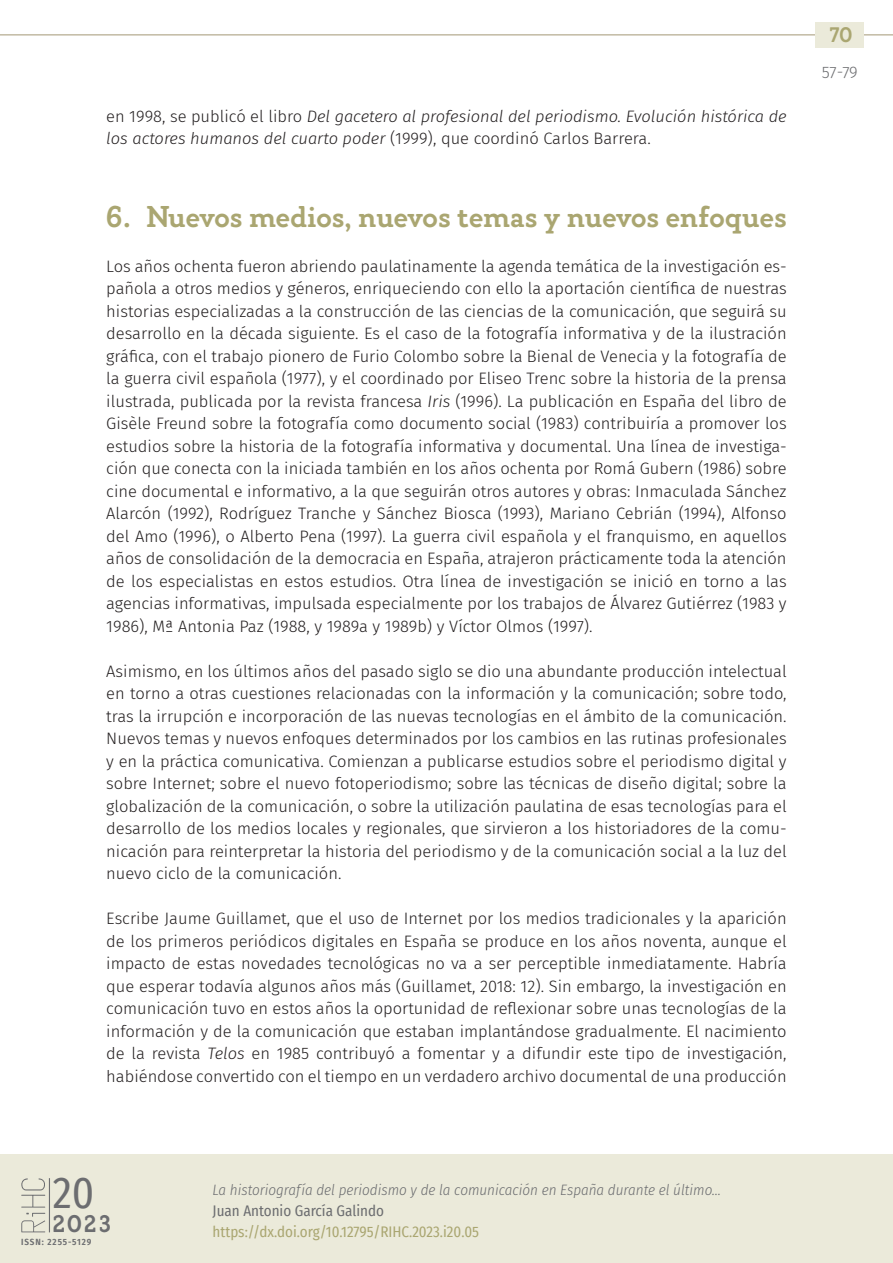
<style>
.page{position:relative;width:893px;height:1263px;background:#fff}
.page>*{position:absolute;margin:0;border:0;box-sizing:border-box;transform-origin:0 0}
.t1{font:43.2px "Fira Sans Condensed";color:#6c6d70}
._40_enunc_1{font:600 30px "Gambero";letter-spacing:-.005em;color:#aaa671}
.t2{font:600 24px "Gambero";color:#6c6d70}
.t3{font:600 21px "Gambero";color:#aaa671}
._00_bsc{font:300 16.5px/22.5px "Fira Sans";color:#231f20;text-align:justify}
._00_bsc_tras{font:300 16.5px/22.5px "Fira Sans";color:#231f20;text-align:justify}
._00_bsc-2{font:italic 300 16.5px/22.5px "Fira Sans";color:#231f20}
.t4{font:300 16.5px "Fira Sans";color:#6c6d70}
.t5{font:italic 300 15px "Fira Sans Condensed";color:#6c6d70}
.t6{font:15px "Fira Sans Condensed";color:#aaa671}
.t7{font:15px "Fira Sans Condensed";color:#6c6d70}
.t8{font:600 9px "Fira Sans Condensed";letter-spacing:.1em;color:#6c6d70}
.s1{font-style:normal}
.s2{font-style:italic}
</style>
<div class="page">
<hr style="left:0;top:34px;width:893px;height:1px;background:#aea385">
<div style="left:816px;top:22px;width:48px;height:26px;background:#ebeada"></div>
<div style="left:0;top:1154px;width:893px;height:109px;background:#ebeada"></div>
<hr style="left:49px;top:1178px;width:1px;height:54px;background:#6c6d70">
<svg style="left:21px;top:1178px;width:24px;height:29px"></svg>
<svg style="left:21px;top:1213px;width:24px;height:19px"></svg>
<p class="_00_bsc-2" style="left:106px;top:105px;width:682px"><span class="s1">en 1998, se publicó el libro</span> Del gacetero al profesional del periodismo. Evolución histórica de los actores humanos del cuarto poder <span class="s1">(1999), que coordinó Carlos Barrera.</span></p>
<p class="_40_enunc_1" style="left:106px;top:198px;width:682px">6. Nuevos medios, nuevos temas y nuevos enfoques</p>
<p class="_00_bsc_tras" style="left:106px;top:255px;width:682px">Los años ochenta fueron abriendo paulatinamente la agenda temática de la investigación es&shy;pañola a otros medios y géneros, enriqueciendo con ello la aportación científica de nuestras historias especializadas a la construcción de las ciencias de la comunicación, que seguirá su desarrollo en la década siguiente. Es el caso de la fotografía informativa y de la ilustración gráfica, con el trabajo pionero de Furio Colombo sobre la Bienal de Venecia y la fotografía de la guerra civil española (1977), y el coordinado por Eliseo Trenc sobre la historia de la prensa ilustrada, publicada por la revista francesa <span class="s2">Iris</span> (1996). La publicación en España del libro de Gisèle Freund sobre la fotografía como documento social (1983) contribuiría a promover los estudios sobre la historia de la fotografía informativa y documental. Una línea de investiga&shy;ción que conecta con la iniciada también en los años ochenta por Romá Gubern (1986) sobre cine documental e informativo, a la que seguirán otros autores y obras: Inmaculada Sánchez Alarcón (1992), Rodríguez Tranche y Sánchez Biosca (1993), Mariano Cebrián (1994), Alfonso del Amo (1996), o Alberto Pena (1997). La guerra civil española y el franquismo, en aquellos años de consolidación de la democracia en España, atrajeron prácticamente toda la atención de los especialistas en estos estudios. Otra línea de investigación se inició en torno a las agencias informativas, impulsada especialmente por los trabajos de Álvarez Gutiérrez (1983 y 1986), Mª Antonia Paz (1988, y 1989a y 1989b) y Víctor Olmos (1997).</p>
<p class="_00_bsc" style="left:106px;top:660px;width:682px">Asimismo, en los últimos años del pasado siglo se dio una abundante producción intelectual en torno a otras cuestiones relacionadas con la información y la comunicación; sobre todo, tras la irrupción e incorporación de las nuevas tecnologías en el ámbito de la comunicación.<br>Nuevos temas y nuevos enfoques determinados por los cambios en las rutinas profesionales y en la práctica comunicativa. Comienzan a publicarse estudios sobre el periodismo digital y sobre Internet; sobre el nuevo fotoperiodismo; sobre las técnicas de diseño digital; sobre la globalización de la comunicación, o sobre la utilización paulatina de esas tecnologías para el desarrollo de los medios locales y regionales, que sirvieron a los historiadores de la comu&shy;nicación para reinterpretar la historia del periodismo y de la comunicación social a la luz del nuevo ciclo de la comunicación.</p>
<p class="_00_bsc" style="left:106px;top:907px;width:682px">Escribe Jaume Guillamet, que el uso de Internet por los medios tradicionales y la aparición de los primeros periódicos digitales en España se produce en los años noventa, aunque el impacto de estas novedades tecnológicas no va a ser perceptible inmediatamente. Habría que esperar todavía algunos años más (Guillamet, 2018: 12). Sin embargo, la investigación en comunicación tuvo en estos años la oportunidad de reflexionar sobre unas tecnologías de la información y de la comunicación que estaban implantándose gradualmente. El nacimiento de la revista <span class="s2">Telos</span> en 1985 contribuyó a fomentar y a difundir este tipo de investigación, habiéndose convertido con el tiempo en un verdadero archivo documental de una producción</p>
<p class="t3" style="left:829px;top:22px;width:24px">70</p>
<p class="t4" style="left:822px;top:60px;width:37px">57-79</p>
<h1 class="t1" style="left:53px;top:1160px;width:43px">20</h1>
<h3 class="t2" style="left:53px;top:1209px;width:60px">2023</h3>
<p class="t8" style="left:21px;top:1234px;width:71px">ISSN: 2255-5129</p>
<p class="t5" style="left:213px;top:1179px;width:510px">La historiografía del periodismo y de la comunicación en España durante el último…</p>
<p class="t7" style="left:213px;top:1199px;width:173px">Juan Antonio García Galindo</p>
<p class="t6" style="left:213px;top:1220px;width:268px">https://dx.doi.org/10.12795/RIHC.2023.i20.05</p>
</div>
